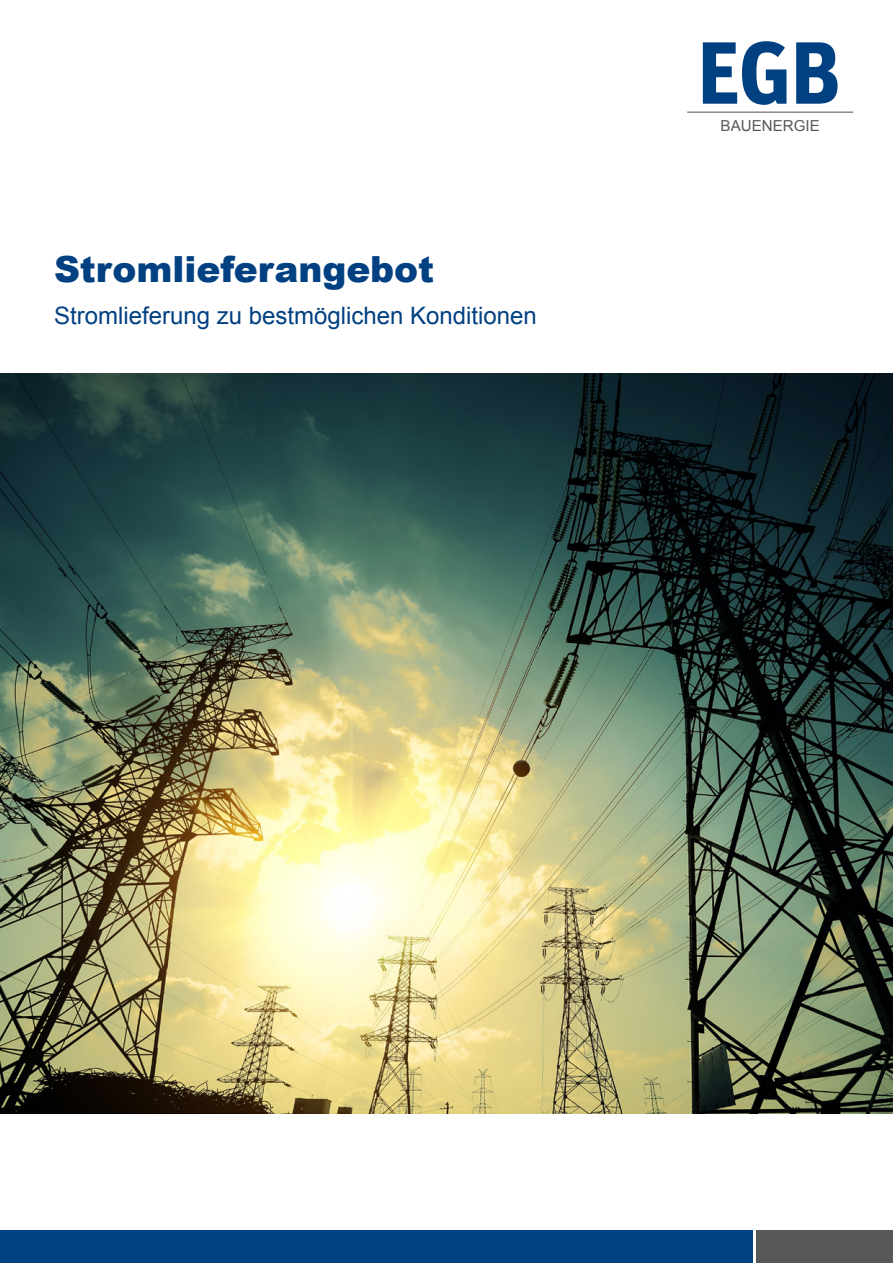
<style>
.page{position:relative;width:893px;height:1263px;background:#fff}
.page>*{position:absolute;margin:0;border:0;box-sizing:border-box;transform-origin:0 0}
.t1{font:900 36px "Arial";color:#014081}
.t2{font:24px "Arial";color:#014081}
.t3{font:15.15px "Arial";color:#57585a}
</style>
<div class="page">
<div style="left:0;top:1230px;width:752px;height:33px;background:#014081"></div>
<div style="left:756px;top:1230px;width:137px;height:33px;background:#57585a"></div>
<svg style="left:703px;top:41px;width:83px;height:64px"></svg>
<svg style="left:796px;top:42px;width:42px;height:62px"></svg>
<hr style="left:687px;top:112px;width:166px;height:1px;background:#57585a">
<img style="left:0;top:373px;width:893px;height:740px">
<h1 class="t1" style="left:54px;top:243px;width:382px">Stromlieferangebot</h1>
<p class="t2" style="left:54px;top:300px;width:484px">Stromlieferung zu bestmöglichen Konditionen</p>
<p class="t3" style="left:721px;top:116px;width:101px">bauenergie</p>
</div>
